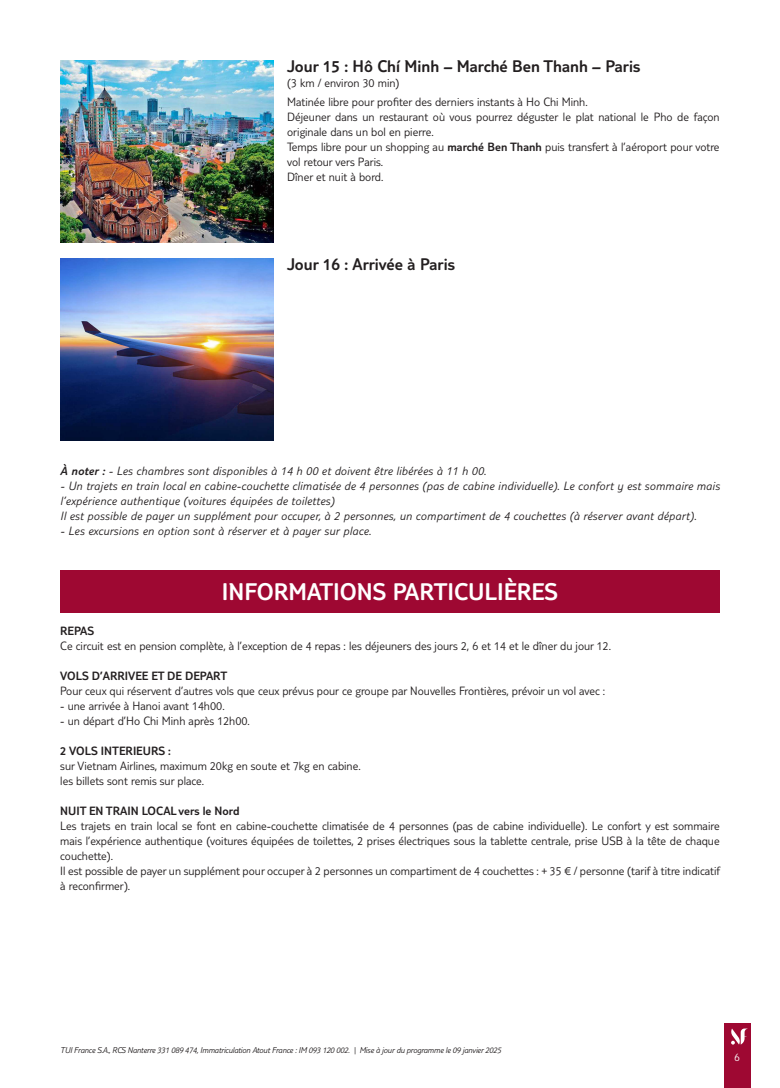
<style>
.page{position:relative;width:780px;height:1088px;background:#fff}
.page>*{position:absolute;margin:0;border:0;box-sizing:border-box;transform-origin:0 0}
.t1{font:300 25px "TUI Type";color:#fff}
.t2{font:300 17.5px "TUI Type";color:#231f20}
.t3{font:300 12.5px/15px "TUI Type";color:#231f20}
.t4{font:italic 300 12.5px/15px "TUI Type";letter-spacing:.02em;color:#231f20}
.t5{font:300 12.5px "TUI Type";color:#231f20}
.t6{font:300 11.25px "TUI Type";color:#fff}
.t7{font:italic 300 8.75px "TUI Type";letter-spacing:-.02em;color:#231f20}
.s1{font-style:inherit}
</style>
<div class="page">
<div style="left:724px;top:1023px;width:26px;height:65px;background:#9e0832"></div>
<svg style="left:731px;top:1028px;width:17px;height:16px"></svg>
<img style="left:60px;top:60px;width:213px;height:182px">
<img style="left:60px;top:258px;width:213px;height:182px">
<div style="left:60px;top:570px;width:659px;height:43px;background:#9e0832"></div>
<h2 class="t2" style="left:287px;top:56px;width:354px">Jour 15 : Hô Chí Minh – Marché Ben Thanh – Paris</h2>
<p class="t3" style="left:287px;top:73px;width:302px;line-height:18.5px">(3 km / environ 30 min)<br>Matinée libre pour profiter des derniers instants à Ho Chi Minh.</p>
<p class="t3" style="left:287px;top:109px;width:434px">Déjeuner dans un restaurant où vous pourrez déguster le plat national le Pho de façon originale dans un bol en pierre.<br>Temps libre pour un shopping au <span class="s1">marché Ben Thanh</span> puis transfert à l’aéroport pour votre vol retour vers Paris.<br>Dîner et nuit à bord.</p>
<h2 class="t2" style="left:287px;top:254px;width:169px">Jour 16 : Arrivée à Paris</h2>
<p class="t4" style="left:60px;top:463px;width:427px"><span class="s1">À noter :</span> - Les chambres sont disponibles à 14 h 00 et doivent être libérées à 11 h 00.</p>
<p class="t4" style="left:60px;top:478px;width:661px">- Un trajets en train local en cabine-couchette climatisée de 4 personnes (pas de cabine individuelle). Le confort y est sommaire mais l’expérience authentique (voitures équipées de toilettes)<br>Il est possible de payer un supplément pour occuper, à 2 personnes, un compartiment de 4 couchettes (à réserver avant départ).</p>
<p class="t4" style="left:60px;top:523px;width:312px">- Les excursions en option sont à réserver et à payer sur place.</p>
<h1 class="t1" style="left:222px;top:577px;width:337px">INFORMATIONS PARTICULIÈRES</h1>
<p class="t5" style="left:60px;top:623px;width:35px">REPAS</p>
<p class="t3" style="left:60px;top:638px;width:552px">Ce circuit est en pension complète, à l’exception de 4 repas : les déjeuners des jours 2, 6 et 14 et le dîner du jour 12.</p>
<p class="t5" style="left:60px;top:668px;width:168px">VOLS D’ARRIVEE ET DE DEPART</p>
<p class="t3" style="left:60px;top:683px;width:546px">Pour ceux qui réservent d’autres vols que ceux prévus pour ce groupe par Nouvelles Frontières, prévoir un vol avec :</p>
<p class="t3" style="left:60px;top:698px;width:166px">- une arrivée à Hanoi avant 14h00.</p>
<p class="t3" style="left:60px;top:713px;width:191px">- un départ d’Ho Chi Minh après 12h00.</p>
<p class="t5" style="left:60px;top:743px;width:112px">2 VOLS INTERIEURS :</p>
<p class="t3" style="left:60px;top:758px;width:302px">sur Vietnam Airlines, maximum 20kg en soute et 7kg en cabine. les billets sont remis sur place.</p>
<p class="t5" style="left:60px;top:803px;width:181px">NUIT EN TRAIN LOCAL vers le Nord</p>
<p class="t3" style="left:60px;top:818px;width:661px">Les trajets en train local se font en cabine-couchette climatisée de 4 personnes (pas de cabine individuelle). Le confort y est sommaire mais l’expérience authentique (voitures équipées de toilettes, 2 prises électriques sous la tablette centrale, prise USB à la tête de chaque couchette).<br>Il est possible de payer un supplément pour occuper à 2 personnes un compartiment de 4 couchettes : + 35 € / personne (tarif à titre indicatif à reconfirmer).</p>
<p class="t7" style="left:60px;top:1045px;width:442px">TUI France S.A., RCS Nanterre 331 089 474, Immatriculation Atout France : IM 093 120 002. | Mise à jour du programme le 09 janvier 2025</p>
<p class="t6" style="left:734px;top:1050px;width:7px">6</p>
</div>
